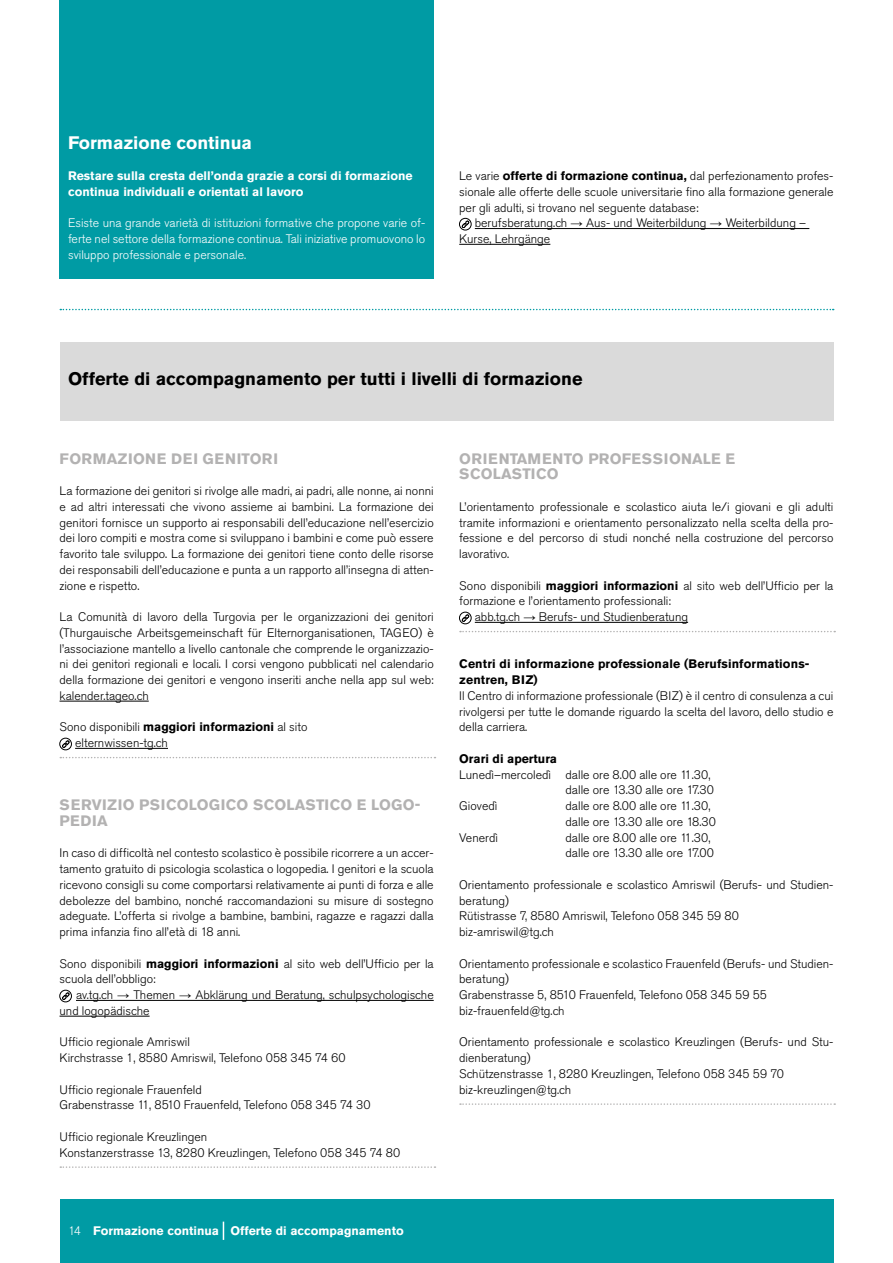
<style>
.page{position:relative;width:893px;height:1263px;background:#fff}
.page>*{position:absolute;margin:0;border:0;box-sizing:border-box;transform-origin:0 0}
.t1{font:700 18px "Akzidenz Grotesk Pro";color:#000}
.t2{font:700 18px "Akzidenz Grotesk Pro";color:#fff}
.t3{font:700 15px/15.8px "Akzidenz Grotesk Pro";letter-spacing:.01em;color:#b3b2b2}
.t4{font:700 15px "Akzidenz Grotesk Pro";letter-spacing:.04em;color:#b3b2b2}
.t5{font:300 12.3px/15.8px "Akzidenz Grotesk Pro";color:#000}
.t6{font:300 12.3px/15.8px "Akzidenz Grotesk Pro";color:#fff;text-align:justify}
.t7{font:700 12.3px/15.8px "Akzidenz Grotesk Pro";color:#fff}
.t8{font:700 12.3px/15.8px "Akzidenz Grotesk Pro";letter-spacing:.01em;color:#000}
.s1{font-weight:700}
.s2{font-family:"Arial";font-weight:400}
.s3{font-weight:300}
</style>
<div class="page">
<div style="left:60px;top:0;width:374px;height:279px;background:#009ba4"></div>
<div style="left:60px;top:342px;width:773px;height:79px;background:#dadada"></div>
<hr style="left:475px;top:228px;width:334px;height:1px;background:#000">
<hr style="left:459px;top:244px;width:91px;height:1px;background:#000">
<div style="left:459px;top:218px;width:12px;height:12px;border:1px solid #000;border-radius:50%"></div>
<svg style="left:462px;top:221px;width:7px;height:7px"></svg>
<hr style="left:60px;top:701px;width:89px;height:1px;background:#000">
<hr style="left:75px;top:748px;width:93px;height:1px;background:#000">
<hr style="left:76px;top:1000px;width:358px;height:1px;background:#000">
<hr style="left:60px;top:1016px;width:90px;height:1px;background:#000">
<div style="left:60px;top:738px;width:12px;height:12px;border:1px solid #000;border-radius:50%"></div>
<svg style="left:62px;top:740px;width:8px;height:8px"></svg>
<svg style="left:60px;top:757px;width:375px;height:1px"></svg>
<div style="left:60px;top:990px;width:12px;height:12px;border:1px solid #000;border-radius:50%"></div>
<svg style="left:62px;top:992px;width:8px;height:8px"></svg>
<svg style="left:60px;top:1166px;width:375px;height:2px"></svg>
<hr style="left:475px;top:622px;width:213px;height:1px;background:#000">
<div style="left:459px;top:612px;width:12px;height:12px;border:1px solid #000;border-radius:50%"></div>
<svg style="left:462px;top:614px;width:7px;height:8px"></svg>
<svg style="left:460px;top:631px;width:375px;height:1px"></svg>
<svg style="left:460px;top:1103px;width:375px;height:2px"></svg>
<svg style="left:60px;top:309px;width:774px;height:1px"></svg>
<div style="left:60px;top:1199px;width:773px;height:64px;background:#009ba4"></div>
<svg style="left:223px;top:1221px;width:1px;height:19px"></svg>
<h1 class="t2" style="left:68px;top:131px;width:186px">Formazione continua</h1>
<p class="t7" style="left:68px;top:168px;width:346px">Restare sulla cresta dell’onda grazie a corsi di formazione continua individuali e orientati al lavoro</p>
<p class="t6" style="left:68px;top:215px;width:359px">Esiste una grande varietà di istituzioni formative che propone varie of&shy;ferte nel settore della formazione continua. Tali iniziative promuovono lo sviluppo professionale e personale.</p>
<p class="t5" style="left:459px;top:168px;width:376px">Le varie <span class="s1">offerte di formazione continua,</span> dal perfezionamento profes-</p>
<p class="t5" style="left:459px;top:184px;width:376px">sionale alle offerte delle scuole universitarie fino alla formazione generale</p>
<p class="t5" style="left:459px;top:199px;width:241px">per gli adulti, si trovano nel seguente database:</p>
<p class="t5" style="left:475px;top:215px;width:333px">berufsberatung.ch <span class="s2">→</span> Aus- und Weiterbildung <span class="s2">→</span> Weiterbildung –</p>
<p class="t5" style="left:459px;top:231px;width:93px">Kurse, Lehrgänge</p>
<h1 class="t1" style="left:68px;top:367px;width:516px">Offerte di accompagnamento per tutti i livelli di formazione</h1>
<p class="t4" style="left:60px;top:449px;width:220px">FORMAZIONE DEI GENITORI</p>
<p class="t5" style="left:60px;top:483px;width:376px;text-align:justify">La formazione dei genitori si rivolge alle madri, ai padri, alle nonne, ai nonni e ad altri interessati che vivono assieme ai bambini. La formazione dei genitori fornisce un supporto ai responsabili dell’educazione nell’esercizio dei loro compiti e mostra come si sviluppano i bambini e come può essere favorito tale sviluppo. La formazione dei genitori tiene conto delle risorse dei responsabili dell’educazione e punta a un rapporto all’insegna di atten&shy;zione e rispetto.</p>
<p class="t5" style="left:60px;top:609px;width:376px;text-align:justify">La Comunità di lavoro della Turgovia per le organizzazioni dei genitori (Thurgauische Arbeitsgemeinschaft für Elternorganisationen, TAGEO) è l’associazione mantello a livello cantonale che comprende le organizzazio&shy;ni dei genitori regionali e locali. I corsi vengono pubblicati nel calendario della formazione dei genitori e vengono inseriti anche nella app sul web: kalender.tageo.ch</p>
<p class="t5" style="left:75px;top:719px;width:234px;text-indent:-16px">Sono disponibili <span class="s1">maggiori informazioni</span> al sito elternwissen-tg.ch</p>
<p class="t3" style="left:60px;top:797px;width:362px">SERVIZIO PSICOLOGICO SCOLASTICO E LOGO-<br>PEDIA</p>
<p class="t5" style="left:60px;top:845px;width:376px;text-align:justify">In caso di difficoltà nel contesto scolastico è possibile ricorrere a un accer&shy;tamento gratuito di psicologia scolastica o logopedia. I genitori e la scuola ricevono consigli su come comportarsi relativamente ai punti di forza e alle debolezze del bambino, nonché raccomandazioni su misure di sostegno adeguate. L’offerta si rivolge a bambine, bambini, ragazze e ragazzi dalla prima infanzia fino all’età di 18 anni.</p>
<p class="t5" style="left:60px;top:955px;width:376px">Sono disponibili <span class="s1">maggiori informazioni</span> al sito web dell’Ufficio per la scuola dell’obbligo:</p>
<p class="t5" style="left:60px;top:987px;width:376px;text-indent:16px">av.tg.ch <span class="s2">→</span> Themen <span class="s2">→</span> Abklärung und Beratung, schulpsychologische und logopädische</p>
<p class="t5" style="left:60px;top:1034px;width:288px">Ufficio regionale Amriswil<br>Kirchstrasse 1, 8580 Amriswil, Telefono 058 345 74 60</p>
<p class="t5" style="left:60px;top:1081px;width:313px">Ufficio regionale Frauenfeld<br>Grabenstrasse 11, 8510 Frauenfeld, Telefono 058 345 74 30</p>
<p class="t5" style="left:60px;top:1129px;width:342px">Ufficio regionale Kreuzlingen<br>Konstanzerstrasse 13, 8280 Kreuzlingen, Telefono 058 345 74 80</p>
<p class="t3" style="left:459px;top:450px;width:277px">ORIENTAMENTO PROFESSIONALE E<br>SCOLASTICO</p>
<p class="t5" style="left:459px;top:499px;width:376px;text-align:justify">L’orientamento professionale e scolastico aiuta le/i giovani e gli adulti tramite informazioni e orientamento personalizzato nella scelta della pro&shy;fessione e del percorso di studi nonché nella costruzione del percorso lavorativo.</p>
<p class="t5" style="left:459px;top:577px;width:376px">Sono disponibili <span class="s1">maggiori informazioni</span> al sito web dell’Ufficio per la</p>
<p class="t5" style="left:459px;top:593px;width:213px">formazione e l’orientamento professionali:</p>
<p class="t5" style="left:475px;top:609px;width:215px">abb.tg.ch <span class="s2">→</span> Berufs- und Studienberatung</p>
<p class="t8" style="left:459px;top:656px;width:351px">Centri di informazione professionale (Berufsinformations&shy;zentren, BIZ)</p>
<p class="t5" style="left:459px;top:688px;width:376px;text-align:justify">Il Centro di informazione professionale (BIZ) è il centro di consulenza a cui rivolgersi per tutte le domande riguardo la scelta del lavoro, dello studio e della carriera.</p>
<p class="t8" style="left:459px;top:750px;width:99px">Orari di apertura</p>
<p class="t5" style="left:459px;top:766px;width:253px">Lunedì–mercoledì dalle ore 8.00 alle ore 11.30,</p>
<p class="t5" style="left:566px;top:782px;width:150px">dalle ore 13.30 alle ore 17.30</p>
<p class="t5" style="left:459px;top:798px;width:40px">Giovedì</p>
<p class="t5" style="left:566px;top:798px;width:152px">dalle ore 8.00 alle ore 11.30, dalle ore 13.30 alle ore 18.30</p>
<p class="t5" style="left:459px;top:829px;width:40px">Venerdì</p>
<p class="t5" style="left:566px;top:829px;width:150px">dalle ore 8.00 alle ore 11.30, dalle ore 13.30 alle ore 17.00</p>
<p class="t5" style="left:459px;top:877px;width:376px">Orientamento professionale e scolastico Amriswil (Berufs- und Studien&shy;beratung)<br>Rütistrasse 7, 8580 Amriswil, Telefono 058 345 59 80 biz-amriswil@tg.ch</p>
<p class="t5" style="left:459px;top:955px;width:376px">Orientamento professionale e scolastico Frauenfeld (Berufs- und Studien&shy;beratung)<br>Grabenstrasse 5, 8510 Frauenfeld, Telefono 058 345 59 55 biz-frauenfeld@tg.ch</p>
<p class="t5" style="left:459px;top:1034px;width:376px">Orientamento professionale e scolastico Kreuzlingen (Berufs- und Stu&shy;dienberatung)<br>Schützenstrasse 1, 8280 Kreuzlingen, Telefono 058 345 59 70 biz-kreuzlingen@tg.ch</p>
<p class="t7" style="left:68px;top:1223px;width:337px"><span class="s3">14</span> Formazione continua Offerte di accompagnamento</p>
</div>
